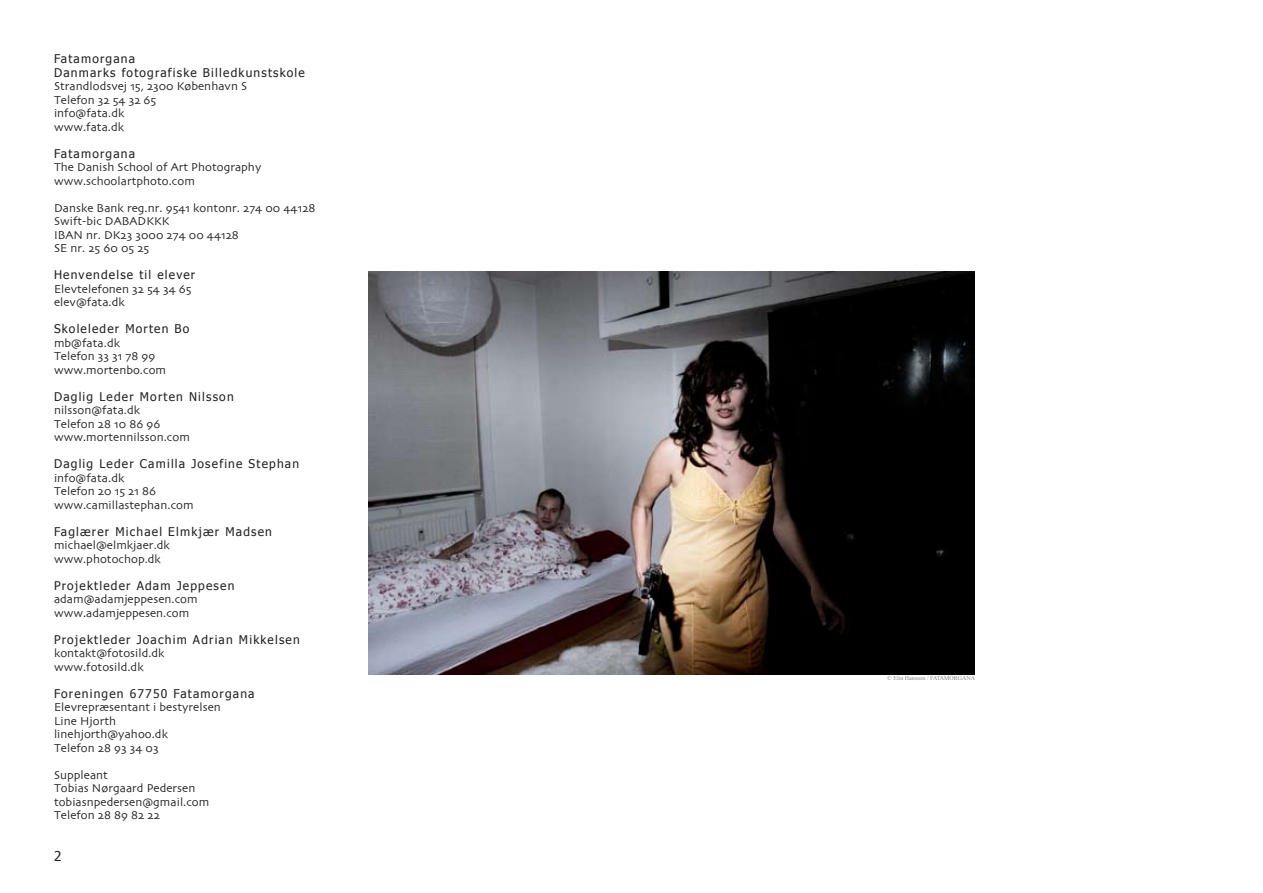
<style>
.page{position:relative;width:1263px;height:893px;background:#fff}
.page>*{position:absolute;margin:0;border:0;box-sizing:border-box;transform-origin:0 0}
.t1{font:13.5px "Tahoma";color:#231f20}
.t2{font:12px/13.5px "Skia";letter-spacing:.005em;color:#231f20}
.t3{font:12px/13.5px "Tahoma";letter-spacing:.1em;color:#231f20}
.t4{font:6px "Times New Roman";color:#7e8082}
</style>
<div class="page">
<img style="left:369px;top:272px;width:606px;height:403px">
<p class="t3" style="left:54px;top:52px;width:252px">Fatamorgana<br>Danmarks fotografiske Billedkunstskole</p>
<p class="t2" style="left:54px;top:80px;width:195px">Strandlodsvej 15, 2300 København S<br>Telefon 32 54 32 65<br>info@fata.dk<br>www.fata.dk</p>
<p class="t3" style="left:54px;top:146px;width:83px">Fatamorgana</p>
<p class="t2" style="left:54px;top:161px;width:209px">The Danish School of Art Photography www.schoolartphoto.com</p>
<p class="t2" style="left:54px;top:202px;width:263px">Danske Bank reg.nr. 9541 kontonr. 274 00 44128<br>Swift-bic DABADKKK<br>IBAN nr. DK23 3000 274 00 44128<br>SE nr. 25 60 05 25</p>
<p class="t3" style="left:54px;top:268px;width:143px">Henvendelse til elever</p>
<p class="t2" style="left:54px;top:283px;width:139px">Elevtelefonen 32 54 34 65 elev@fata.dk</p>
<p class="t3" style="left:54px;top:322px;width:137px">Skoleleder Morten Bo</p>
<p class="t2" style="left:54px;top:337px;width:114px">mb@fata.dk<br>Telefon 33 31 78 99 www.mortenbo.com</p>
<p class="t3" style="left:54px;top:389px;width:181px">Daglig Leder Morten Nilsson</p>
<p class="t2" style="left:54px;top:404px;width:137px">nilsson@fata.dk<br>Telefon 28 10 86 96 www.mortennilsson.com</p>
<p class="t3" style="left:54px;top:457px;width:247px">Daglig Leder Camilla Josefine Stephan</p>
<p class="t2" style="left:54px;top:472px;width:141px">info@fata.dk<br>Telefon 20 15 21 86 www.camillastephan.com</p>
<p class="t3" style="left:54px;top:524px;width:219px">Faglærer Michael Elmkjær Madsen</p>
<p class="t2" style="left:54px;top:539px;width:117px">michael@elmkjaer.dk www.photochop.dk</p>
<p class="t3" style="left:54px;top:578px;width:182px">Projektleder Adam Jeppesen</p>
<p class="t2" style="left:54px;top:593px;width:145px">adam@adamjeppesen.com www.adamjeppesen.com</p>
<p class="t3" style="left:54px;top:632px;width:247px">Projektleder Joachim Adrian Mikkelsen</p>
<p class="t2" style="left:54px;top:647px;width:112px">kontakt@fotosild.dk www.fotosild.dk</p>
<p class="t3" style="left:54px;top:686px;width:202px">Foreningen 67750 Fatamorgana</p>
<p class="t2" style="left:54px;top:701px;width:168px">Elevrepræsentant i bestyrelsen<br>Line Hjorth linehjorth@yahoo.dk<br>Telefon 28 93 34 03</p>
<p class="t2" style="left:54px;top:769px;width:157px">Suppleant<br>Tobias Nørgaard Pedersen tobiasnpedersen@gmail.com<br>Telefon 28 89 82 22</p>
<p class="t1" style="left:54px;top:848px;width:9px">2</p>
<p class="t4" style="left:887px;top:674px;width:89px">© Elin Hansson / FATAMORGANA</p>
</div>
